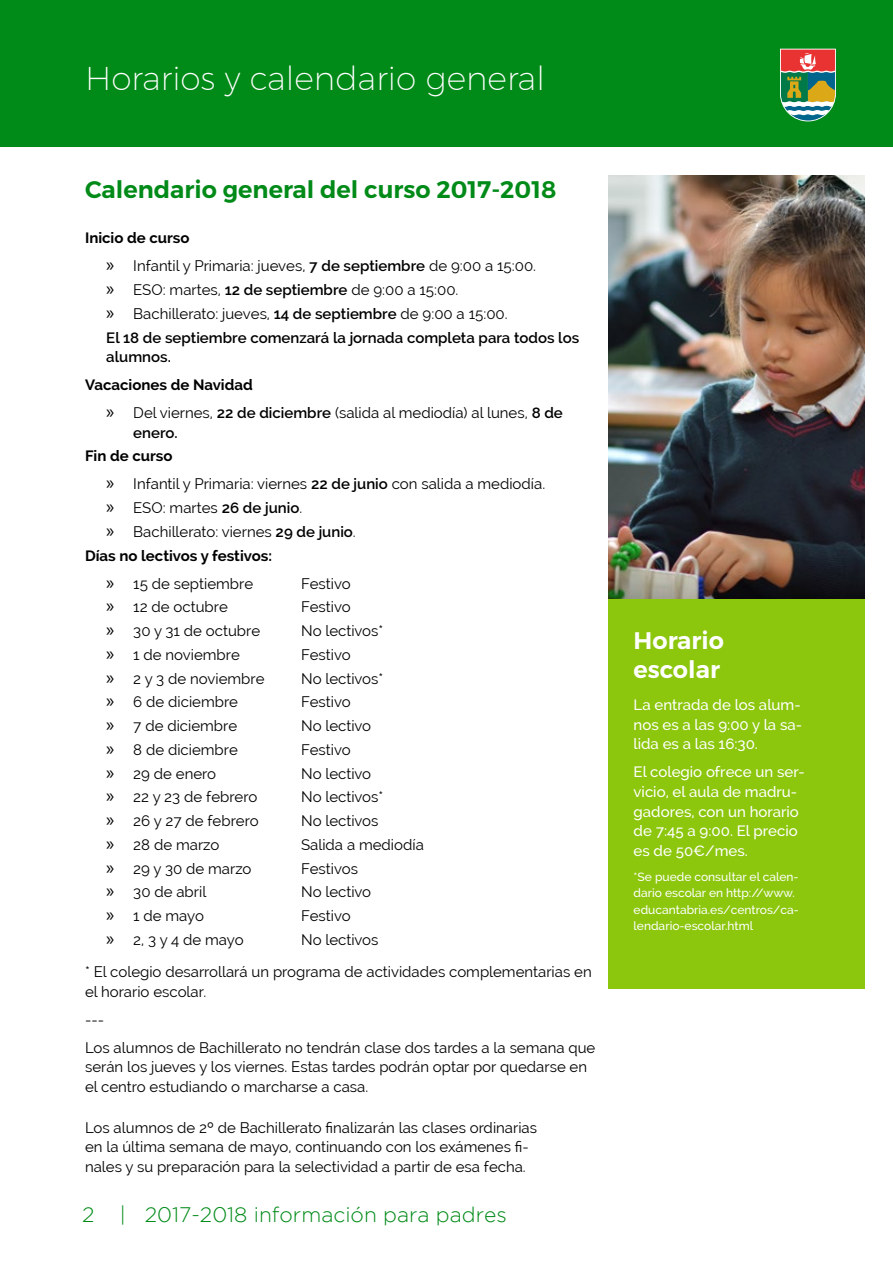
<style>
.page{position:relative;width:893px;height:1263px;background:#fff}
.page>*{position:absolute;margin:0;border:0;box-sizing:border-box;transform-origin:0 0}
.t1{font:200 33px "Montserrat";color:#fff}
.t2{font:600 24px "Montserrat";color:#008a17}
.t3{font:600 24px/28.8px "Montserrat";color:#fff}
.t4{font:300 21px "Gotham";color:#008a17}
.t5{font:15px/28px "Raleway";color:#000}
.t6{font:600 15px/23.7px "Raleway";color:#000}
.t7{font:500 15px/19.5px "Raleway";color:#fff;text-align:justify}
.t8{font:700 15px "Raleway";color:#000}
.t9{font:500 12px/16.5px "Raleway";color:#fff}
.s1{font-weight:700}
.s2{font-family:"Myriad Pro";font-size:19.5px}
.s3{font-weight:600}
.s4{font-family:"Myriad Pro";font-weight:400;font-size:19.5px}
.s5{font-weight:400}
</style>
<div class="page">
<div style="left:0;top:0;width:893px;height:147px;background:#008a17"></div>
<div style="left:608px;top:599px;width:256px;height:390px;background:#8cc70d"></div>
<svg style="left:780px;top:49px;width:56px;height:72px;background:#908765"></svg>
<img style="left:608px;top:175px;width:256px;height:424px">
<h1 class="t1" style="left:85px;top:58px;width:461px">Horarios y calendario general</h1>
<h2 class="t2" style="left:85px;top:175px;width:473px">Calendario general del curso 2017-2018</h2>
<p class="t5" style="left:106px;top:224px;width:431px;text-indent:-21px"><span class="s1">Inicio de curso<br></span><span class="s2">»</span> Infantil y Primaria: jueves, <span class="s3">7 de septiembre</span> de 9:00 a 15:00.</p>
<p class="t6" style="left:106px;top:278px;width:474px"><span class="s4">»</span> <span class="s5">ESO: martes,</span> 12 de septiembre <span class="s5">de 9:00 a 15:00.<br></span><span class="s4">»</span> <span class="s5">Bachillerato: jueves,</span> 14 de septiembre <span class="s5">de 9:00 a 15:00.<br></span>El 18 de septiembre comenzará la jornada completa para todos los</p>
<p class="t6" style="left:106px;top:345px;width:66px">alumnos.</p>
<p class="t5" style="left:106px;top:371px;width:458px;text-indent:-21px"><span class="s1">Vacaciones de Navidad<br></span><span class="s2">»</span> Del viernes, <span class="s3">22 de diciembre</span> (salida al mediodía) al lunes, <span class="s3">8 de</span></p>
<p class="t6" style="left:133px;top:420px;width:46px">enero.</p>
<p class="t5" style="left:106px;top:442px;width:440px;text-indent:-21px"><span class="s1">Fin de curso<br></span><span class="s2">»</span> Infantil y Primaria: viernes <span class="s3">22 de junio</span> con salida a mediodía.</p>
<p class="t5" style="left:106px;top:494px;width:197px"><span class="s2">»</span> ESO: martes <span class="s3">26 de junio</span>.</p>
<p class="t5" style="left:106px;top:517px;width:251px"><span class="s2">»</span> Bachillerato: viernes <span class="s3">29 de junio</span>.</p>
<p class="t8" style="left:85px;top:547px;width:188px">Días no lectivos y festivos:</p>
<p class="t5" style="left:106px;top:569px;width:148px"><span class="s2">»</span> 15 de septiembre</p>
<p class="t5" style="left:301px;top:569px;width:51px">Festivo</p>
<p class="t5" style="left:106px;top:593px;width:123px"><span class="s2">»</span> 12 de octubre</p>
<p class="t5" style="left:301px;top:593px;width:51px">Festivo</p>
<p class="t5" style="left:106px;top:617px;width:155px"><span class="s2">»</span> 30 y 31 de octubre</p>
<p class="t5" style="left:301px;top:617px;width:84px">No lectivos*</p>
<p class="t5" style="left:106px;top:640px;width:135px"><span class="s2">»</span> 1 de noviembre</p>
<p class="t5" style="left:301px;top:640px;width:51px">Festivo</p>
<p class="t5" style="left:106px;top:664px;width:160px"><span class="s2">»</span> 2 y 3 de noviembre</p>
<p class="t5" style="left:301px;top:664px;width:84px">No lectivos*</p>
<p class="t5" style="left:106px;top:688px;width:133px"><span class="s2">»</span> 6 de diciembre</p>
<p class="t5" style="left:301px;top:688px;width:51px">Festivo</p>
<p class="t5" style="left:106px;top:712px;width:132px"><span class="s2">»</span> 7 de diciembre</p>
<p class="t5" style="left:301px;top:712px;width:72px">No lectivo</p>
<p class="t5" style="left:106px;top:735px;width:133px"><span class="s2">»</span> 8 de diciembre</p>
<p class="t5" style="left:301px;top:735px;width:51px">Festivo</p>
<p class="t5" style="left:106px;top:759px;width:111px"><span class="s2">»</span> 29 de enero</p>
<p class="t5" style="left:301px;top:759px;width:72px">No lectivo</p>
<p class="t5" style="left:106px;top:783px;width:152px"><span class="s2">»</span> 22 y 23 de febrero</p>
<p class="t5" style="left:301px;top:783px;width:84px">No lectivos*</p>
<p class="t5" style="left:106px;top:807px;width:154px"><span class="s2">»</span> 26 y 27 de febrero</p>
<p class="t5" style="left:301px;top:807px;width:79px">No lectivos</p>
<p class="t5" style="left:106px;top:830px;width:115px"><span class="s2">»</span> 28 de marzo</p>
<p class="t5" style="left:301px;top:830px;width:124px">Salida a mediodía</p>
<p class="t5" style="left:106px;top:854px;width:147px"><span class="s2">»</span> 29 y 30 de marzo</p>
<p class="t5" style="left:301px;top:854px;width:58px">Festivos</p>
<p class="t5" style="left:106px;top:878px;width:101px"><span class="s2">»</span> 30 de abril</p>
<p class="t5" style="left:301px;top:878px;width:72px">No lectivo</p>
<p class="t5" style="left:106px;top:902px;width:99px"><span class="s2">»</span> 1 de mayo</p>
<p class="t5" style="left:301px;top:902px;width:51px">Festivo</p>
<p class="t5" style="left:106px;top:926px;width:139px"><span class="s2">»</span> 2, 3 y 4 de mayo</p>
<p class="t5" style="left:85px;top:923px;width:508px;line-height:32.2px;text-align:center">No lectivos<br>* El colegio desarrollará un programa de actividades complementarias en</p>
<p class="t5" style="left:85px;top:977px;width:512px">el horario escolar.<br>---<br>Los alumnos de Bachillerato no tendrán clase dos tardes a la semana que</p>
<p class="t5" style="left:85px;top:1057px;width:504px;line-height:19.5px">serán los jueves y los viernes. Estas tardes podrán optar por quedarse en el centro estudiando o marcharse a casa.</p>
<p class="t5" style="left:85px;top:1117px;width:454px;line-height:19.5px">Los alumnos de 2º de Bachillerato finalizarán las clases ordinarias en la última semana de mayo, continuando con los exámenes fi&shy;nales y su preparación para la selectividad a partir de esa fecha.</p>
<h3 class="t4" style="left:82px;top:1203px;width:426px">2 | 2017-2018 información para padres</h3>
<h2 class="t3" style="left:634px;top:627px;width:92px">Horario escolar</h2>
<p class="t7" style="left:634px;top:695px;width:170px">La entrada de los alum&shy;nos es a las 9:00 y la sa&shy;lida es a las 16:30.</p>
<p class="t7" style="left:634px;top:762px;width:173px;text-align:left">El colegio ofrece un ser&shy;vicio, el aula de madru&shy;gadores, con un horario de 7:45 a 9:00. El precio es de 50€/mes.</p>
<p class="t9" style="left:634px;top:868px;width:167px">*Se puede consultar el calen&shy;dario escolar en http://www. educantabria.es/centros/ca&shy;lendario-escolar.html</p>
</div>
